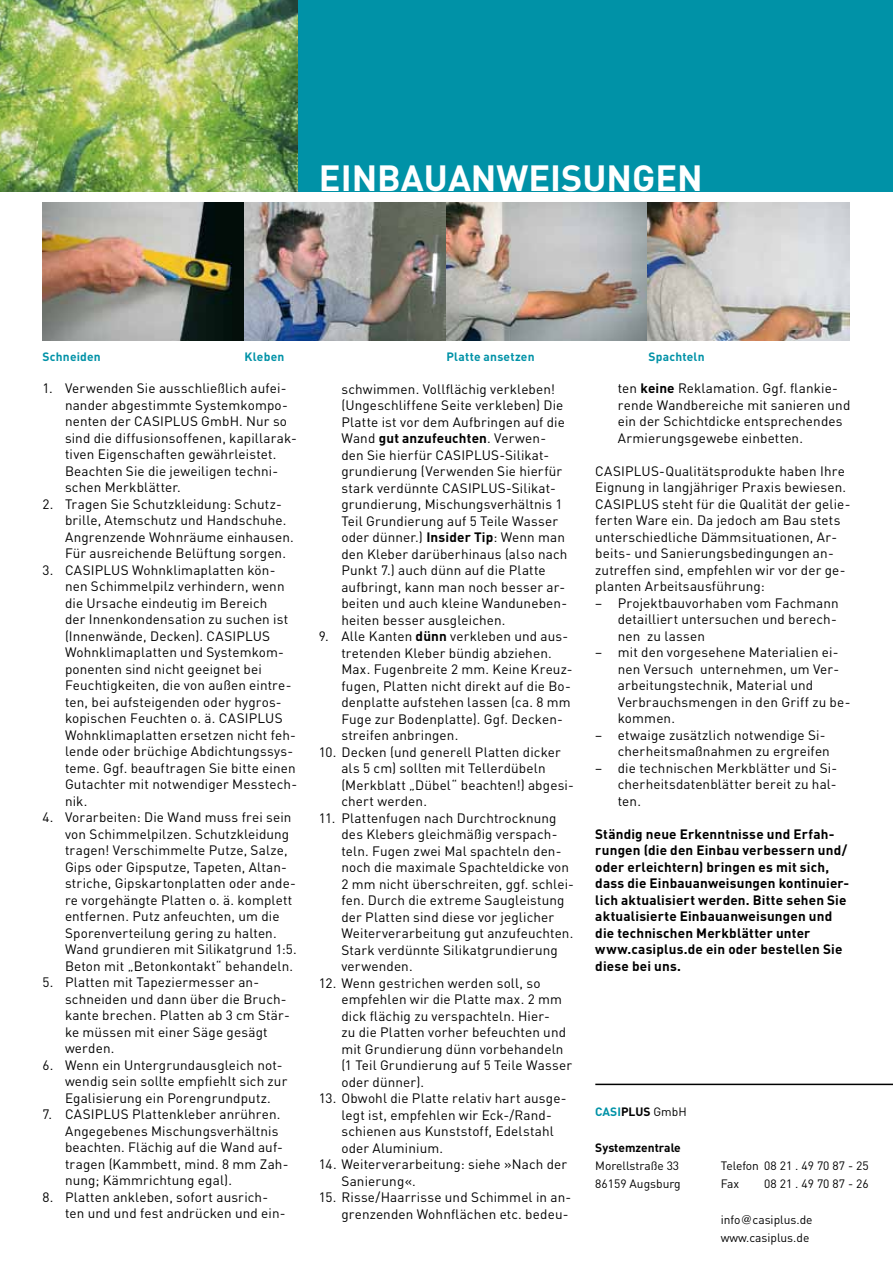
<style>
.page{position:relative;width:893px;height:1263px;background:#fff}
.page>*{position:absolute;margin:0;border:0;box-sizing:border-box;transform-origin:0 0}
.t1{font:700 36px "FFDIN";color:#fff}
.t2{font:13.5px/16.5px "FFDIN";letter-spacing:.01em;color:#000}
.t3{font:700 13.5px/16.5px "FFDIN";letter-spacing:.01em;color:#000}
.t4{font:12px/18px "FFDIN";color:#000}
.t5{font:700 12px "FFDIN";letter-spacing:.015em;color:#0092a7}
.t6{font:700 12px "FFDIN";color:#000}
.s1{font-weight:700}
.s2{color:#000}
.s3{font-weight:400;color:#000}
.s4{font-family:"Univers LT Std"}
</style>
<div class="page">
<div style="left:0;top:0;width:893px;height:191px;background:#0092a7"></div>
<img style="left:0;top:0;width:298px;height:191px">
<img style="left:43px;top:203px;width:807px;height:137px">
<hr style="left:595px;top:1084px;width:298px;height:1px;background:#000">
<h1 class="t1" style="left:319px;top:155px;width:385px">EINBAUANWEISUNGEN</h1>
<p class="t5" style="left:43px;top:349px;width:60px">Schneiden</p>
<p class="t5" style="left:244px;top:349px;width:41px">Kleben</p>
<p class="t5" style="left:446px;top:349px;width:90px">Platte ansetzen</p>
<p class="t5" style="left:648px;top:349px;width:58px">Spachteln</p>
<p class="t2" style="left:65px;top:380px;width:233px;text-indent:-23px">1. Verwenden Sie ausschließlich aufei&shy;nander abgestimmte Systemkompo&shy;nenten der CASIPLUS GmbH. Nur so sind die diffusionsoffenen, kapillarak&shy;tiven Eigenschaften gewährleistet.<br>Beachten Sie die jeweiligen techni&shy;schen Merkblätter.</p>
<p class="t2" style="left:65px;top:495px;width:230px;text-indent:-23px">2. Tragen Sie Schutzkleidung: Schutz&shy;brille, Atemschutz und Handschuhe.<br>Angrenzende Wohnräume einhausen.<br>Für ausreichende Belüftung sorgen.</p>
<p class="t2" style="left:65px;top:561px;width:234px;text-indent:-23px">3. CASIPLUS Wohnklimaplatten kön&shy;nen Schimmelpilz verhindern, wenn die Ursache eindeutig im Bereich<br>der Innenkondensation zu suchen ist (Innenwände, Decken). CASIPLUS Wohnklimaplatten und Systemkom&shy;ponenten sind nicht geeignet bei Feuchtigkeiten, die von außen eintre&shy;ten, bei aufsteigenden oder hygros&shy;kopischen Feuchten o. ä. CASIPLUS Wohnklimaplatten ersetzen nicht feh&shy;lende oder brüchige Abdichtungssys&shy;teme. Ggf. beauftragen Sie bitte einen Gutachter mit notwendiger Messtech&shy;nik.</p>
<p class="t2" style="left:65px;top:809px;width:233px;text-indent:-23px">4. Vorarbeiten: Die Wand muss frei sein von Schimmelpilzen. Schutzkleidung tragen! Verschimmelte Putze, Salze, Gips oder Gipsputze, Tapeten, Altan&shy;striche, Gipskartonplatten oder ande&shy;re vorgehängte Platten o. ä. komplett entfernen. Putz anfeuchten, um die Sporenverteilung gering zu halten.<br>Wand grundieren mit Silikatgrund 1:5.<br>Beton mit „Betonkontakt“ behandeln.</p>
<p class="t2" style="left:65px;top:974px;width:226px;text-indent:-23px">5. Platten mit Tapeziermesser an&shy;schneiden und dann über die Bruch&shy;kante brechen. Platten ab 3 cm Stär&shy;ke müssen mit einer Säge gesägt werden.</p>
<p class="t2" style="left:65px;top:1056px;width:224px;text-indent:-23px">6. Wenn ein Untergrundausgleich not&shy;wendig sein sollte empfiehlt sich zur<br>Egalisierung ein Porengrundputz.</p>
<p class="t2" style="left:65px;top:1106px;width:225px;text-indent:-23px">7. CASIPLUS Plattenkleber anrühren.<br>Angegebenes Mischungsverhältnis beachten. Flächig auf die Wand auf&shy;tragen (Kammbett, mind. 8 mm Zah&shy;nung; Kämmrichtung egal).</p>
<p class="t2" style="left:65px;top:1188px;width:222px;text-indent:-23px">8. Platten ankleben, sofort ausrich&shy;ten und und fest andrücken und ein-</p>
<p class="t2" style="left:341px;top:380px;width:228px">schwimmen. Vollflächig verkleben! (Ungeschliffene Seite verkleben) Die Platte ist vor dem Aufbringen auf die Wand <span class="s1">gut anzufeuchten</span>. Verwen&shy;den Sie hierfür CASIPLUS-Silikat&shy;grundierung (Verwenden Sie hierfür stark verdünnte CASIPLUS-Silikat&shy;grundierung, Mischungsverhältnis 1<br>Teil Grundierung auf 5 Teile Wasser oder dünner.) <span class="s1">Insider Tip</span>: Wenn man den Kleber darüberhinaus (also nach Punkt 7.) auch dünn auf die Platte aufbringt, kann man noch besser ar&shy;beiten und auch kleine Wanduneben&shy;heiten besser ausgleichen.</p>
<p class="t2" style="left:341px;top:628px;width:233px;text-indent:-23px">9. Alle Kanten <span class="s1">dünn</span> verkleben und aus&shy;tretenden Kleber bündig abziehen.<br>Max. Fugenbreite 2 mm. Keine Kreuz&shy;fugen, Platten nicht direkt auf die Bo&shy;denplatte aufstehen lassen (ca. 8 mm Fuge zur Bodenplatte). Ggf. Decken&shy;streifen anbringen.</p>
<p class="t2" style="left:341px;top:743px;width:234px;text-indent:-23px">10. Decken (und generell Platten dicker als 5 cm) sollten mit Tellerdübeln (Merkblatt „Dübel“ beachten!) abgesi&shy;chert werden.</p>
<p class="t2" style="left:341px;top:809px;width:234px;text-indent:-23px">11. Plattenfugen nach Durchtrocknung des Klebers gleichmäßig verspach&shy;teln. Fugen zwei Mal spachteln den&shy;noch die maximale Spachteldicke von 2 mm nicht überschreiten, ggf. schlei&shy;fen. Durch die extreme Saugleistung der Platten sind diese vor jeglicher Weiterverarbeitung gut anzufeuchten.<br>Stark verdünnte Silikatgrundierung verwenden.</p>
<p class="t2" style="left:341px;top:974px;width:232px;text-indent:-23px">12. Wenn gestrichen werden soll, so empfehlen wir die Platte max. 2 mm dick flächig zu verspachteln. Hier-<br>zu die Platten vorher befeuchten und mit Grundierung dünn vorbehandeln (1 Teil Grundierung auf 5 Teile Wasser oder dünner).</p>
<p class="t2" style="left:341px;top:1090px;width:227px;text-indent:-23px">13. Obwohl die Platte relativ hart ausge&shy;legt ist, empfehlen wir Eck-/Rand&shy;schienen aus Kunststoff, Edelstahl oder Aluminium.</p>
<p class="t2" style="left:341px;top:1156px;width:227px;text-indent:-23px">14. Weiterverarbeitung: siehe »Nach der<br>Sanierung«.</p>
<p class="t2" style="left:319px;top:1189px;width:254px;text-align:right">15. Risse/Haarrisse und Schimmel in an&shy;grenzenden Wohnflächen etc. bedeu-</p>
<p class="t2" style="left:618px;top:380px;width:234px">ten <span class="s1">keine</span> Reklamation. Ggf. flankie&shy;rende Wandbereiche mit sanieren und ein der Schichtdicke entsprechendes Armierungsgewebe einbetten.</p>
<p class="t2" style="left:595px;top:463px;width:257px">CASIPLUS-Qualitätsprodukte haben Ihre Eignung in langjähriger Praxis bewiesen.<br>CASIPLUS steht für die Qualität der gelie&shy;ferten Ware ein. Da jedoch am Bau stets unterschiedliche Dämmsituationen, Ar&shy;beits- und Sanierungsbedingungen an&shy;zutreffen sind, empfehlen wir vor der ge&shy;planten Arbeitsausführung:</p>
<p class="t2" style="left:618px;top:595px;width:222px;text-indent:-23px">– Projektbauvorhaben vom Fachmann detailliert untersuchen und berech&shy;nen zu lassen</p>
<p class="t2" style="left:618px;top:644px;width:234px;text-indent:-23px">– mit den vorgesehene Materialien ei&shy;nen Versuch unternehmen, um Ver&shy;arbeitungstechnik, Material und<br>Verbrauchsmengen in den Griff zu be&shy;kommen.</p>
<p class="t2" style="left:618px;top:727px;width:214px;text-indent:-23px">– etwaige zusätzlich notwendige Si&shy;cherheitsmaßnahmen zu ergreifen</p>
<p class="t2" style="left:618px;top:760px;width:221px;text-align:justify;text-indent:-23px">– die technischen Merkblätter und Si&shy;cherheitsdatenblätter bereit zu hal&shy;ten.</p>
<p class="t3" style="left:595px;top:825px;width:255px">Ständig neue Erkenntnisse und Erfah&shy;rungen (die den Einbau verbessern und/ oder erleichtern) bringen es mit sich, dass die Einbauanweisungen kontinuier&shy;lich aktualisiert werden. Bitte sehen Sie aktualisierte Einbauanweisungen und die technischen Merkblätter unter www.casiplus.de ein oder bestellen Sie diese bei uns.</p>
<p class="t5" style="left:595px;top:1103px;width:93px">CASI<span class="s2">PLUS</span> <span class="s3">GmbH</span></p>
<p class="t6" style="left:595px;top:1139px;width:87px">Systemzentrale</p>
<p class="t4" style="left:595px;top:1156px;width:87px">Morellstraße 33<br>86159 Augsburg</p>
<p class="t4" style="left:721px;top:1156px;width:149px">Telefon 08 21 . 49 70 87 - 25<br>Fax</p>
<p class="t4" style="left:764px;top:1174px;width:106px">08 21 . 49 70 87 - 26</p>
<p class="t4" style="left:721px;top:1210px;width:93px">info<span class="s4">@</span>casiplus.de www.casiplus.de</p>
</div>
